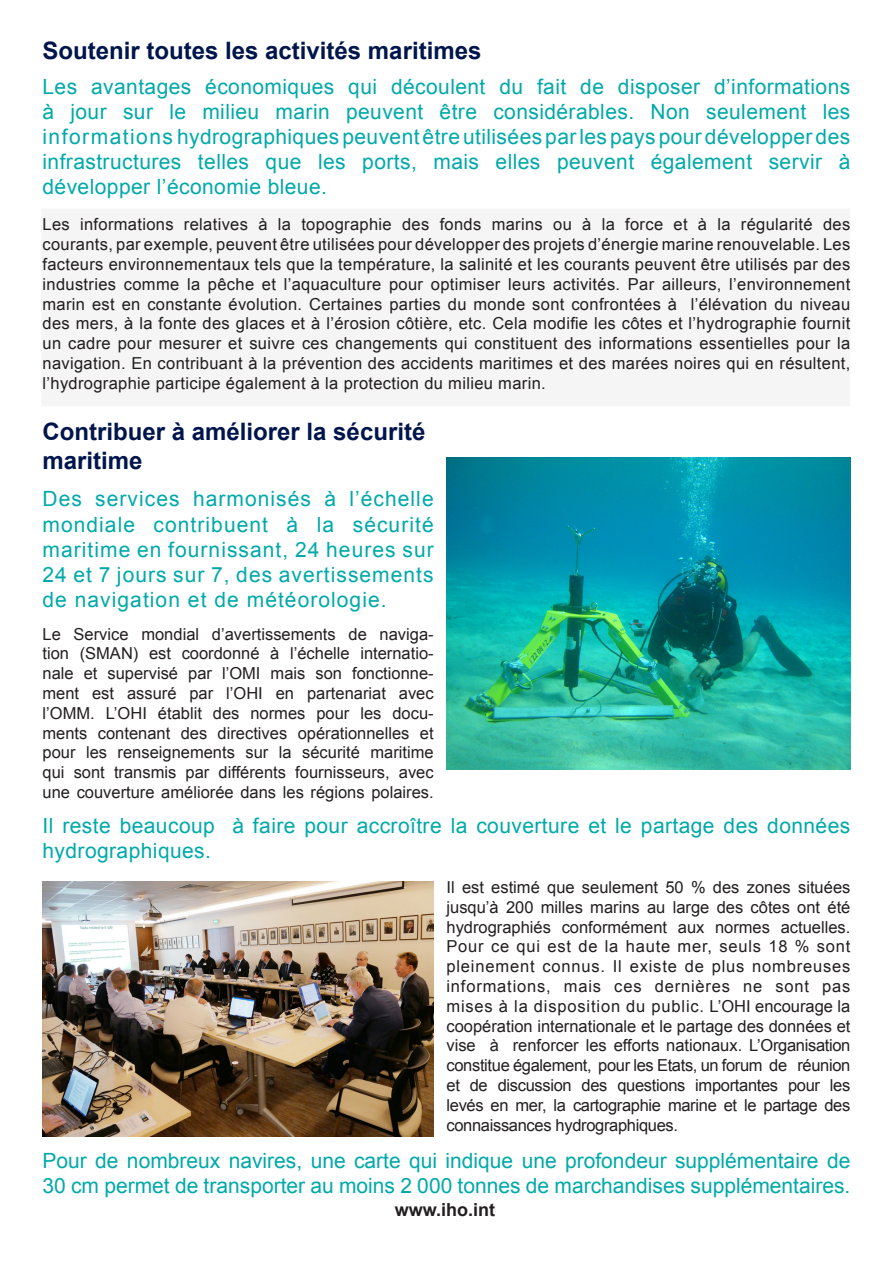
<style>
.page{position:relative;width:893px;height:1263px;background:#fff}
.page>*{position:absolute;margin:0;border:0;box-sizing:border-box;transform-origin:0 0}
.t1{font:700 24px/28.8px "Arial";color:#00154c}
.t2{font:21px/25.2px "Arial";letter-spacing:.02em;color:#00a9a9;text-align:justify}
.t3{font:21px/25.2px "Arial";color:#00a9a9}
.t4{font:700 18px "Arial";color:#231f20}
.t5{font:16.5px/19.8px "Arial";color:#231f20;text-align:justify}
</style>
<div class="page">
<img style="left:446px;top:457px;width:404px;height:312px">
<img style="left:43px;top:881px;width:391px;height:255px">
<div style="left:42px;top:209px;width:808px;height:197px;background:#f5f5f5"></div>
<p class="t1" style="left:43px;top:37px;width:440px">Soutenir toutes les activités maritimes</p>
<p class="t2" style="left:43px;top:74px;width:809px">Les avantages économiques qui découlent du fait de disposer d’informations à jour sur le milieu marin peuvent être considérables. Non seulement les informations hydrographiques peuvent être utilisées par les pays pour développer des infrastructures telles que les ports, mais elles peuvent également servir à développer l’économie bleue.</p>
<p class="t5" style="left:43px;top:215px;width:809px">Les informations relatives à la topographie des fonds marins ou à la force et à la régularité des courants, par exemple, peuvent être utilisées pour développer des projets d’énergie marine renouvelable. Les facteurs environnementaux tels que la température, la salinité et les courants peuvent être utilisés par des industries comme la pêche et l’aquaculture pour optimiser leurs activités. Par ailleurs, l’environnement marin est en constante évolution. Certaines parties du monde sont confrontées à l’élévation du niveau des mers, à la fonte des glaces et à l’érosion côtière, etc. Cela modifie les côtes et l’hydrographie fournit un cadre pour mesurer et suivre ces changements qui constituent des informations essentielles pour la navigation. En contribuant à la prévention des accidents maritimes et des marées noires qui en résultent, l’hydrographie participe également à la protection du milieu marin.</p>
<p class="t1" style="left:43px;top:418px;width:384px">Contribuer à améliorer la sécurité maritime</p>
<p class="t2" style="left:43px;top:487px;width:393px">Des services harmonisés à l’échelle mondiale contribuent à la sécurité maritime en fournissant, 24 heures sur 24 et 7 jours sur 7, des avertissements de navigation et de météorologie.</p>
<p class="t5" style="left:43px;top:624px;width:393px">Le Service mondial d’avertissements de naviga&shy;tion (SMAN) est coordonné à l’échelle internatio&shy;nale et supervisé par l’OMI mais son fonctionne&shy;ment est assuré par l’OHI en partenariat avec l’OMM. L’OHI établit des normes pour les docu&shy;ments contenant des directives opérationnelles et pour les renseignements sur la sécurité maritime qui sont transmis par différents fournisseurs, avec une couverture améliorée dans les régions polaires.</p>
<p class="t2" style="left:43px;top:813px;width:809px">Il reste beaucoup à faire pour accroître la couverture et le partage des données hydrographiques.</p>
<p class="t5" style="left:446px;top:877px;width:405px">Il est estimé que seulement 50 % des zones situées jusqu’à 200 milles marins au large des côtes ont été hydrographiés conformément aux normes actuelles.<br>Pour ce qui est de la haute mer, seuls 18 % sont pleinement connus. Il existe de plus nombreuses informations, mais ces dernières ne sont pas mises à la disposition du public. L’OHI encourage la coopération internationale et le partage des données et vise à renforcer les efforts nationaux. L’Organisation constitue également, pour les Etats, un forum de réunion et de discussion des questions importantes pour les levés en mer, la cartographie marine et le partage des connaissances hydrographiques.</p>
<p class="t3" style="left:43px;top:1148px;width:809px">Pour de nombreux navires, une carte qui indique une profondeur supplémentaire de<br>30 cm permet de transporter au moins 2 000 tonnes de marchandises supplémentaires.</p>
<p class="t4" style="left:395px;top:1197px;width:102px">www.iho.int</p>
</div>
